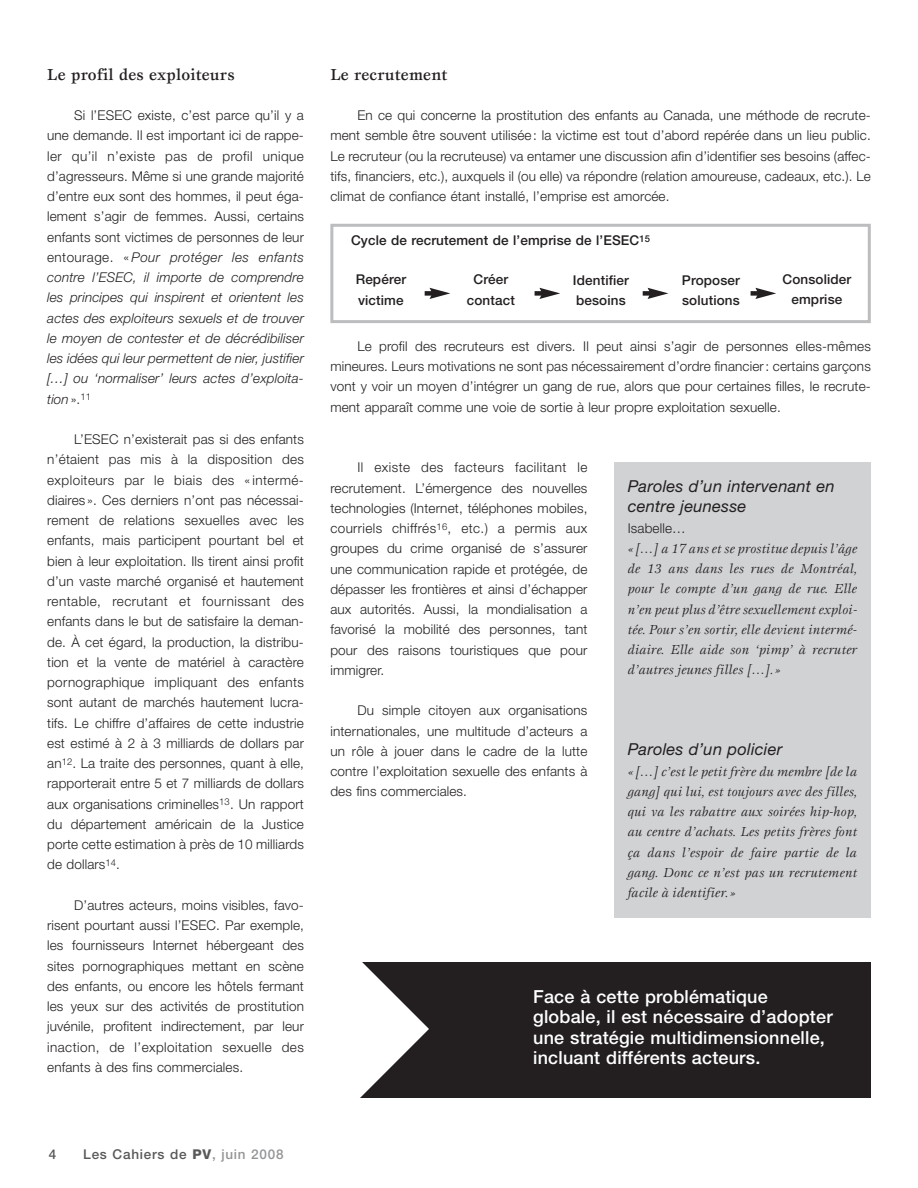
<style>
.page{position:relative;width:918px;height:1188px;background:#fff}
.page>*{position:absolute;margin:0;border:0;box-sizing:border-box;transform-origin:0 0}
.t1{font:500 18px/20.2px "Helvetica Neue";letter-spacing:.01em;color:#fff}
.t2{font:italic 16.5px/20.2px "Helvetica Neue";letter-spacing:.01em;color:#231f20}
.t3{font:500 16.5px "Esprit";letter-spacing:.01em;color:#231f20}
.t4{font:300 13.5px/20.2px "Helvetica Neue";letter-spacing:.01em;color:#231f20;text-align:justify}
.t5{font:italic 13.5px/20.2px "Esprit";letter-spacing:.01em;color:#231f20;text-align:justify}
.t6{font:500 13.5px/20.2px "Helvetica Neue";letter-spacing:.01em;color:#231f20}
.t7{font:500 13.5px "Helvetica Neue";letter-spacing:.055em;color:#58595b}
.s1{font-style:italic}
.s2{font-weight:800}
.s3{color:#939598}
</style>
<div class="page">
<div style="left:330px;top:962px;width:541px;height:136px;background:#231f20"></div>
<svg style="left:330px;top:962px;width:99px;height:136px"></svg>
<div style="left:614px;top:463px;width:257px;height:455px;background:#d1d2d4"></div>
<div style="left:330px;top:224px;width:541px;height:99px;border:3px solid #bbbdbf"></div>
<div style="left:425px;top:291px;width:8px;height:5px;background:#231f20"></div>
<svg style="left:430px;top:288px;width:20px;height:11px"></svg>
<div style="left:535px;top:291px;width:8px;height:5px;background:#231f20"></div>
<svg style="left:539px;top:288px;width:21px;height:11px"></svg>
<div style="left:643px;top:291px;width:9px;height:5px;background:#231f20"></div>
<svg style="left:648px;top:288px;width:20px;height:11px"></svg>
<div style="left:751px;top:291px;width:8px;height:5px;background:#231f20"></div>
<svg style="left:755px;top:288px;width:21px;height:11px"></svg>
<p class="t3" style="left:47px;top:67px;width:189px">Le profil des exploiteurs</p>
<p class="t4" style="left:47px;top:106px;width:258px;text-indent:27px">Si l’ESEC existe, c’est parce qu’il y a une demande. Il est important ici de rappe&shy;ler qu’il n’existe pas de profil unique d’agresseurs. Même si une grande majorité d’entre eux sont des hommes, il peut éga&shy;lement s’agir de femmes. Aussi, certains enfants sont victimes de personnes de leur entourage. « <span class="s1">Pour protéger les enfants contre l’ESEC, il importe de comprendre les principes qui inspirent et orientent les actes des exploiteurs sexuels et de trouver le moyen de contester et de décrédibiliser les idées qui leur permettent de nier, justifier […] ou ‘normaliser’ leurs actes d’exploita&shy;tion</span>».<sup>11</sup></p>
<p class="t4" style="left:47px;top:430px;width:258px;text-indent:27px">L’ESEC n’existerait pas si des enfants n’étaient pas mis à la disposition des exploiteurs par le biais des « intermé&shy;diaires». Ces derniers n’ont pas nécessai&shy;rement de relations sexuelles avec les enfants, mais participent pourtant bel et bien à leur exploitation. Ils tirent ainsi profit d’un vaste marché organisé et hautement rentable, recrutant et fournissant des enfants dans le but de satisfaire la deman&shy;de. À cet égard, la production, la distribu&shy;tion et la vente de matériel à caractère pornographique impliquant des enfants sont autant de marchés hautement lucra&shy;tifs. Le chiffre d’affaires de cette industrie est estimé à 2 à 3 milliards de dollars par an<sup>12</sup>. La traite des personnes, quant à elle, rapporterait entre 5 et 7 milliards de dollars aux organisations criminelles<sup>13</sup>. Un rapport du département américain de la Justice porte cette estimation à près de 10 milliards de dollars<sup>14</sup>.</p>
<p class="t4" style="left:47px;top:896px;width:258px;text-indent:27px">D’autres acteurs, moins visibles, favo&shy;risent pourtant aussi l’ESEC. Par exemple, les fournisseurs Internet hébergeant des sites pornographiques mettant en scène des enfants, ou encore les hôtels fermant les yeux sur des activités de prostitution juvénile, profitent indirectement, par leur inaction, de l’exploitation sexuelle des enfants à des fins commerciales.</p>
<p class="t3" style="left:330px;top:67px;width:119px">Le recrutement</p>
<p class="t4" style="left:330px;top:106px;width:542px;text-indent:27px">En ce qui concerne la prostitution des enfants au Canada, une méthode de recrute&shy;ment semble être souvent utilisée: la victime est tout d’abord repérée dans un lieu public.<br>Le recruteur (ou la recruteuse) va entamer une discussion afin d’identifier ses besoins (affec&shy;tifs, financiers, etc.), auxquels il (ou elle) va répondre (relation amoureuse, cadeaux, etc.). Le climat de confiance étant installé, l’emprise est amorcée.</p>
<p class="t6" style="left:351px;top:231px;width:301px">Cycle de recrutement de l’emprise de l’ESEC<sup>15</sup></p>
<p class="t6" style="left:356px;top:271px;width:52px">Repérer victime</p>
<p class="t6" style="left:467px;top:271px;width:50px;text-align:center">Créer contact</p>
<p class="t6" style="left:573px;top:271px;width:58px">Identifier besoins</p>
<p class="t6" style="left:682px;top:271px;width:60px">Proposer solutions</p>
<p class="t6" style="left:782px;top:270px;width:70px;text-align:center">Consolider emprise</p>
<p class="t4" style="left:330px;top:337px;width:542px;text-indent:27px">Le profil des recruteurs est divers. Il peut ainsi s’agir de personnes elles-mêmes mineures. Leurs motivations ne sont pas nécessairement d’ordre financier: certains garçons vont y voir un moyen d’intégrer un gang de rue, alors que pour certaines filles, le recrute&shy;ment apparaît comme une voie de sortie à leur propre exploitation sexuelle.</p>
<p class="t4" style="left:330px;top:459px;width:259px;text-indent:27px">Il existe des facteurs facilitant le recrutement. L’émergence des nouvelles technologies (Internet, téléphones mobiles, courriels chiffrés<sup>16</sup>, etc.) a permis aux groupes du crime organisé de s’assurer une communication rapide et protégée, de dépasser les frontières et ainsi d’échapper aux autorités. Aussi, la mondialisation a favorisé la mobilité des personnes, tant pour des raisons touristiques que pour immigrer.</p>
<p class="t4" style="left:330px;top:702px;width:259px;text-indent:27px">Du simple citoyen aux organisations internationales, une multitude d’acteurs a un rôle à jouer dans le cadre de la lutte contre l’exploitation sexuelle des enfants à des fins commerciales.</p>
<p class="t2" style="left:628px;top:478px;width:208px">Paroles d’un intervenant en centre jeunesse</p>
<p class="t4" style="left:628px;top:519px;width:59px">Isabelle…</p>
<p class="t5" style="left:628px;top:539px;width:231px">« […] a 17 ans et se prostitue depuis l’âge de 13 ans dans les rues de Montréal, pour le compte d’un gang de rue. Elle n’en peut plus d’être sexuellement exploi&shy;tée. Pour s’en sortir, elle devient intermé&shy;diaire. Elle aide son ‘pimp’ à recruter d’autres jeunes filles […]. »</p>
<p class="t2" style="left:628px;top:741px;width:156px">Paroles d’un policier</p>
<p class="t5" style="left:628px;top:762px;width:231px">« […] c’est le petit frère du membre [de la gang] qui lui, est toujours avec des filles, qui va les rabattre aux soirées hip-hop, au centre d’achats. Les petits frères font ça dans l’espoir de faire partie de la gang. Donc ce n’est pas un recrutement facile à identifier. »</p>
<h1 class="t1" style="left:533px;top:988px;width:301px">Face à cette problématique globale, il est nécessaire d’adopter une stratégie multidimensionnelle, incluant différents acteurs.</h1>
<p class="t7" style="left:49px;top:1149px;width:9px">4</p>
<p class="t7" style="left:83px;top:1149px;width:202px">Les Cahiers de <span class="s2">PV</span><span class="s3">, juin 2008</span></p>
</div>
